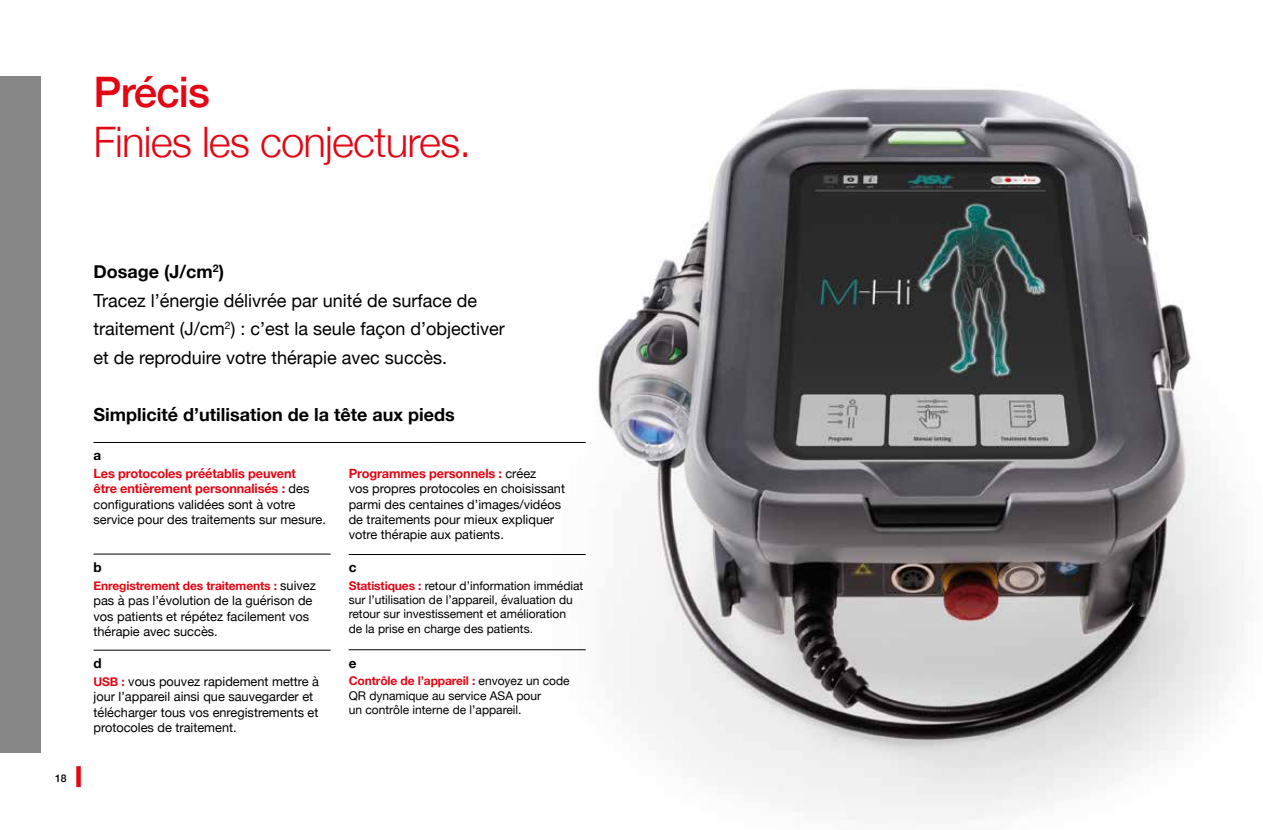
<style>
.page{position:relative;width:1263px;height:830px;background:#fff}
.page>*{position:absolute;margin:0;border:0;box-sizing:border-box;transform-origin:0 0}
.t1{font:300 42px "Helvetica Neue";letter-spacing:-.02em;color:#e30613}
.t2{font:500 42px "Helvetica Neue";letter-spacing:-.02em;color:#e30613}
.t3{font:18px/28.5px "Helvetica Neue";color:#000}
.t4{font:700 18px "Helvetica Neue";color:#000}
.t5{font:700 13.5px "Helvetica Neue";color:#000}
.t6{font:12.75px/15.3px "Helvetica Neue";color:#000}
.t7{font:12px/14.4px "Helvetica Neue";color:#000}
.t8{font:700 12px "Helvetica Neue";letter-spacing:-.01em;color:#e30613}
.t9{font:500 10.5px "Helvetica Neue";color:#000}
.s1{font-weight:700}
.s2{font-weight:700;color:#e30613}
.s3{font-weight:400;font-size:12.75px;color:#000}
.s4{font-weight:700;font-size:12px;color:#e30613}
</style>
<div class="page">
<img style="left:433px;top:89px;width:803px;height:726px">
<div style="left:0;top:77px;width:41px;height:676px;background:#878787"></div>
<div style="left:76px;top:765px;width:5px;height:21px;background:#e30613"></div>
<hr style="left:349px;top:554px;width:237px;height:1px;background:#000">
<hr style="left:94px;top:553px;width:237px;height:1px;background:#000">
<hr style="left:349px;top:649px;width:237px;height:1px;background:#000">
<hr style="left:94px;top:649px;width:237px;height:1px;background:#000">
<hr style="left:94px;top:442px;width:492px;height:1px;background:#000">
<h1 class="t2" style="left:94px;top:58px;width:118px">Précis</h1>
<h1 class="t1" style="left:94px;top:108px;width:379px">Finies les conjectures.</h1>
<p class="t9" style="left:55px;top:769px;width:13px">18</p>
<h2 class="t3" style="left:94px;top:258px;width:413px"><span class="s1">Dosage (J/cm</span><sup>2</sup><span class="s1">)<br></span>Tracez l’énergie délivrée par unité de surface de traitement (J/cm<sup>2</sup>) : c’est la seule façon d’objectiver et de reproduire votre thérapie avec succès.</h2>
<h2 class="t4" style="left:94px;top:400px;width:363px">Simplicité d’utilisation de la tête aux pieds</h2>
<p class="t5" style="left:94px;top:444px;width:9px">a</p>
<p class="t6" style="left:94px;top:466px;width:234px"><span class="s2">Les protocoles préétablis peuvent<br>être entièrement personnalisés :</span> des configurations validées sont à votre service pour des traitements sur mesure.</p>
<p class="t6" style="left:349px;top:466px;width:218px"><span class="s2">Programmes personnels :</span> créez<br>vos propres protocoles en choisissant parmi des centaines d’images/vidéos de traitements pour mieux expliquer votre thérapie aux patients.</p>
<p class="t5" style="left:94px;top:556px;width:10px">b</p>
<p class="t8" style="left:94px;top:576px;width:224px">Enregistrement des traitements : <span class="s3">suivez</span></p>
<p class="t6" style="left:94px;top:593px;width:220px">pas à pas l’évolution de la guérison de vos patients et répétez facilement vos thérapie avec succès.</p>
<p class="t5" style="left:94px;top:652px;width:10px">d</p>
<p class="t6" style="left:94px;top:674px;width:227px"><span class="s4">USB :</span> vous pouvez rapidement mettre à jour l’appareil ainsi que sauvegarder et télécharger tous vos enregistrements et protocoles de traitement.</p>
<p class="t5" style="left:349px;top:556px;width:9px">c</p>
<p class="t7" style="left:349px;top:578px;width:236px"><span class="s2">Statistiques :</span> retour d’information immédiat sur l’utilisation de l’appareil, évaluation du retour sur investissement et amélioration<br>de la prise en charge des patients.</p>
<p class="t5" style="left:349px;top:652px;width:9px">e</p>
<p class="t7" style="left:349px;top:674px;width:222px"><span class="s2">Contrôle de l’appareil :</span> envoyez un code<br>QR dynamique au service ASA pour<br>un contrôle interne de l’appareil.</p>
</div>
